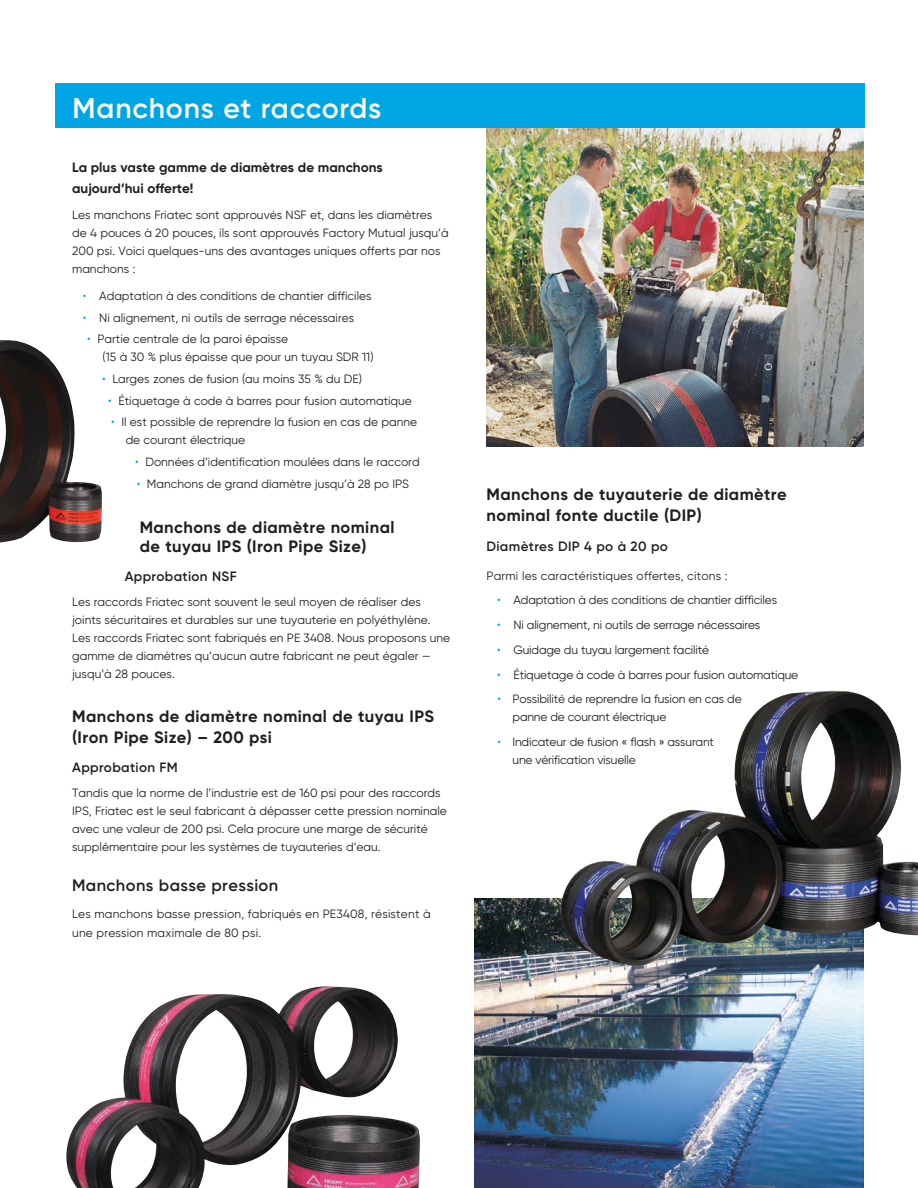
<style>
.page{position:relative;width:918px;height:1188px;background:#fff}
.page>*{position:absolute;margin:0;border:0;box-sizing:border-box;transform-origin:0 0}
.t1{font:600 28.5px "Gilroy";letter-spacing:.03em;color:#fff}
.t2{font:700 16.5px/21px "Gilroy";letter-spacing:.025em;color:#231f20}
.t3{font:600 16.5px "Gilroy";letter-spacing:.025em;color:#231f20}
.t4{font:700 13.5px/21px "Gilroy";color:#231f20}
.t5{font:600 13.5px "Gilroy";letter-spacing:.025em;color:#231f20}
.t6{font:12px/18px "Gilroy";color:#231f20}
.s1{color:#00a6e4}
</style>
<div class="page">
<img style="left:486px;top:128px;width:378px;height:319px">
<div style="left:55px;top:83px;width:810px;height:45px;background:#00a6e4"></div>
<img style="left:474px;top:899px;width:390px;height:289px">
<img style="left:66px;top:986px;width:354px;height:202px">
<img style="left:561px;top:690px;width:357px;height:281px">
<img style="left:0;top:340px;width:102px;height:203px">
<h1 class="t1" style="left:73px;top:91px;width:310px">Manchons et raccords</h1>
<p class="t4" style="left:72px;top:156px;width:312px">La plus vaste gamme de diamètres de manchons aujourd’hui offerte!</p>
<p class="t6" style="left:72px;top:206px;width:378px">Les manchons Friatec sont approuvés NSF et, dans les diamètres de 4 pouces à 20 pouces, ils sont approuvés Factory Mutual jusqu’à 200 psi. Voici quelques-uns des avantages uniques offerts par nos manchons :</p>
<p class="t6" style="left:83px;top:287px;width:290px"><span class="s1">•</span> Adaptation à des conditions de chantier difficiles</p>
<p class="t6" style="left:83px;top:308px;width:273px"><span class="s1">•</span> Ni alignement, ni outils de serrage nécessaires</p>
<p class="t6" style="left:103px;top:330px;width:272px;text-indent:-15px"><span class="s1">•</span> Partie centrale de la paroi épaisse<br>(15 à 30 % plus épaisse que pour un tuyau SDR 11)</p>
<p class="t6" style="left:102px;top:370px;width:261px"><span class="s1">•</span> Larges zones de fusion (au moins 35 % du DE)</p>
<p class="t6" style="left:108px;top:391px;width:305px"><span class="s1">•</span> Étiquetage à code à barres pour fusion automatique</p>
<p class="t6" style="left:126px;top:413px;width:293px;text-indent:-15px"><span class="s1">•</span> Il est possible de reprendre la fusion en cas de panne de courant électrique</p>
<p class="t6" style="left:135px;top:453px;width:286px"><span class="s1">•</span> Données d’identification moulées dans le raccord</p>
<p class="t6" style="left:137px;top:474px;width:274px"><span class="s1">•</span> Manchons de grand diamètre jusqu’à 28 po IPS</p>
<h2 class="t2" style="left:140px;top:517px;width:256px;line-height:19.5px">Manchons de diamètre nominal de tuyau IPS (Iron Pipe Size)</h2>
<p class="t5" style="left:125px;top:568px;width:114px">Approbation NSF</p>
<p class="t6" style="left:72px;top:593px;width:379px">Les raccords Friatec sont souvent le seul moyen de réaliser des joints sécuritaires et durables sur une tuyauterie en polyéthylène.<br>Les raccords Friatec sont fabriqués en PE 3408. Nous proposons une gamme de diamètres qu’aucun autre fabricant ne peut égaler — jusqu’à 28 pouces.</p>
<h2 class="t2" style="left:72px;top:705px;width:363px">Manchons de diamètre nominal de tuyau IPS (Iron Pipe Size) – 200 psi</h2>
<p class="t5" style="left:72px;top:759px;width:107px">Approbation FM</p>
<p class="t6" style="left:72px;top:783px;width:376px">Tandis que la norme de l’industrie est de 160 psi pour des raccords IPS, Friatec est le seul fabricant à dépasser cette pression nominale avec une valeur de 200 psi. Cela procure une marge de sécurité supplémentaire pour les systèmes de tuyauteries d’eau.</p>
<h2 class="t3" style="left:72px;top:875px;width:208px">Manchons basse pression</h2>
<p class="t6" style="left:72px;top:904px;width:360px;line-height:19.5px">Les manchons basse pression, fabriqués en PE3408, résistent à une pression maximale de 80 psi.</p>
<h2 class="t2" style="left:487px;top:484px;width:302px">Manchons de tuyauterie de diamètre nominal fonte ductile (DIP)</h2>
<p class="t5" style="left:487px;top:537px;width:183px">Diamètres DIP 4 po à 20 po</p>
<p class="t6" style="left:487px;top:566px;width:243px">Parmi les caractéristiques offertes, citons :</p>
<p class="t6" style="left:497px;top:591px;width:281px"><span class="s1">•</span> Adaptation à des conditions de chantier difficiles</p>
<p class="t6" style="left:497px;top:616px;width:265px"><span class="s1">•</span> Ni alignement, ni outils de serrage nécessaires</p>
<p class="t6" style="left:497px;top:641px;width:213px"><span class="s1">•</span> Guidage du tuyau largement facilité</p>
<p class="t6" style="left:497px;top:665px;width:302px"><span class="s1">•</span> Étiquetage à code à barres pour fusion automatique</p>
<p class="t6" style="left:513px;top:690px;width:231px;text-indent:-15px"><span class="s1">•</span> Possibilité de reprendre la fusion en cas de panne de courant électrique</p>
<p class="t6" style="left:513px;top:733px;width:203px;text-indent:-15px"><span class="s1">•</span> Indicateur de fusion « flash » assurant une vérification visuelle</p>
</div>
